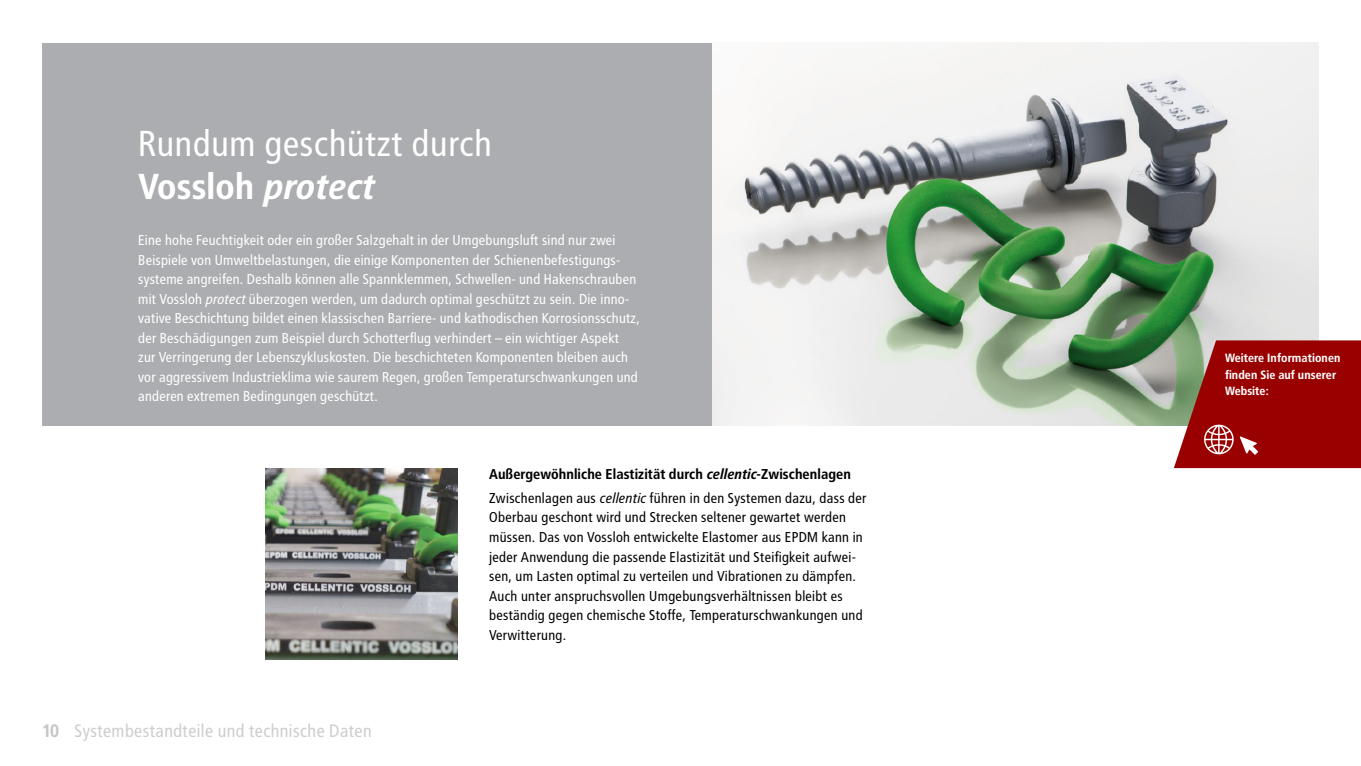
<style>
.page{position:relative;width:1361px;height:766px;background:#fff}
.page>*{position:absolute;margin:0;border:0;box-sizing:border-box;transform-origin:0 0}
.t1{font:36px/43.2px "Transit OT";letter-spacing:-.015em;color:#fff}
.t2{font:18px "Transit OT";letter-spacing:-.015em;color:#cdced0}
.t3{font:700 18px "Transit OT";color:#c5c6c8}
.t4{font:14.25px/19.5px "Transit OT";letter-spacing:-.02em;color:#fff}
.t5{font:14.25px/19.5px "Transit OT";letter-spacing:-.015em;color:#000}
.t6{font:700 12px/16.5px "Transit OT";letter-spacing:-.015em;color:#fff}
.s1{font-weight:700}
.s2{font-weight:700;font-style:italic}
.s3{font-style:italic}
</style>
<div class="page">
<div style="left:43px;top:43px;width:669px;height:382px;background:#acadb0"></div>
<img style="left:712px;top:43px;width:606px;height:382px">
<img style="left:266px;top:468px;width:191px;height:191px">
<svg style="left:1174px;top:340px;width:187px;height:128px;background:#9a1915"></svg>
<h1 class="t1" style="left:138px;top:122px;width:356px">Rundum geschützt durch<br><span class="s1">Vossloh</span> <span class="s2">protect</span></h1>
<p class="t4" style="left:138px;top:230px;width:504px">Eine hohe Feuchtigkeit oder ein großer Salzgehalt in der Umgebungsluft sind nur zwei Beispiele von Umweltbelastungen, die einige Komponenten der Schienenbefestigungs&shy;systeme angreifen. Deshalb können alle Spannklemmen, Schwellen- und Hakenschrauben mit Vossloh <span class="s3">protect</span> überzogen werden, um dadurch optimal geschützt zu sein. Die inno&shy;vative Beschichtung bildet einen klassischen Barriere- und kathodischen Korrosionsschutz, der Beschädigungen zum Beispiel durch Schotterflug verhindert – ein wichtiger Aspekt zur Verringerung der Lebenszykluskosten. Die beschichteten Komponenten bleiben auch vor aggressivem Industrieklima wie saurem Regen, großen Temperaturschwankungen und anderen extremen Bedingungen geschützt.</p>
<p class="t5" style="left:489px;top:462px;width:379px;line-height:23.7px"><span class="s1">Außergewöhnliche Elastizität durch</span> <span class="s2">cellentic</span><span class="s1">-Zwischenlagen<br></span>Zwischenlagen aus <span class="s3">cellentic</span> führen in den Systemen dazu, dass der</p>
<p class="t5" style="left:489px;top:507px;width:376px">Oberbau geschont wird und Strecken seltener gewartet werden müssen. Das von Vossloh entwickelte Elastomer aus EPDM kann in jeder Anwendung die passende Elastizität und Steifigkeit aufwei&shy;sen, um Lasten optimal zu verteilen und Vibrationen zu dämpfen.<br>Auch unter anspruchsvollen Umgebungsverhältnissen bleibt es beständig gegen chemische Stoffe, Temperaturschwankungen und Verwitterung.</p>
<p class="t3" style="left:43px;top:720px;width:19px">10</p>
<p class="t2" style="left:74px;top:720px;width:299px">Systembestandteile und technische Daten</p>
<p class="t6" style="left:1225px;top:349px;width:117px">Weitere I nformationen finden Sie auf unserer<br>Website:</p>
</div>
